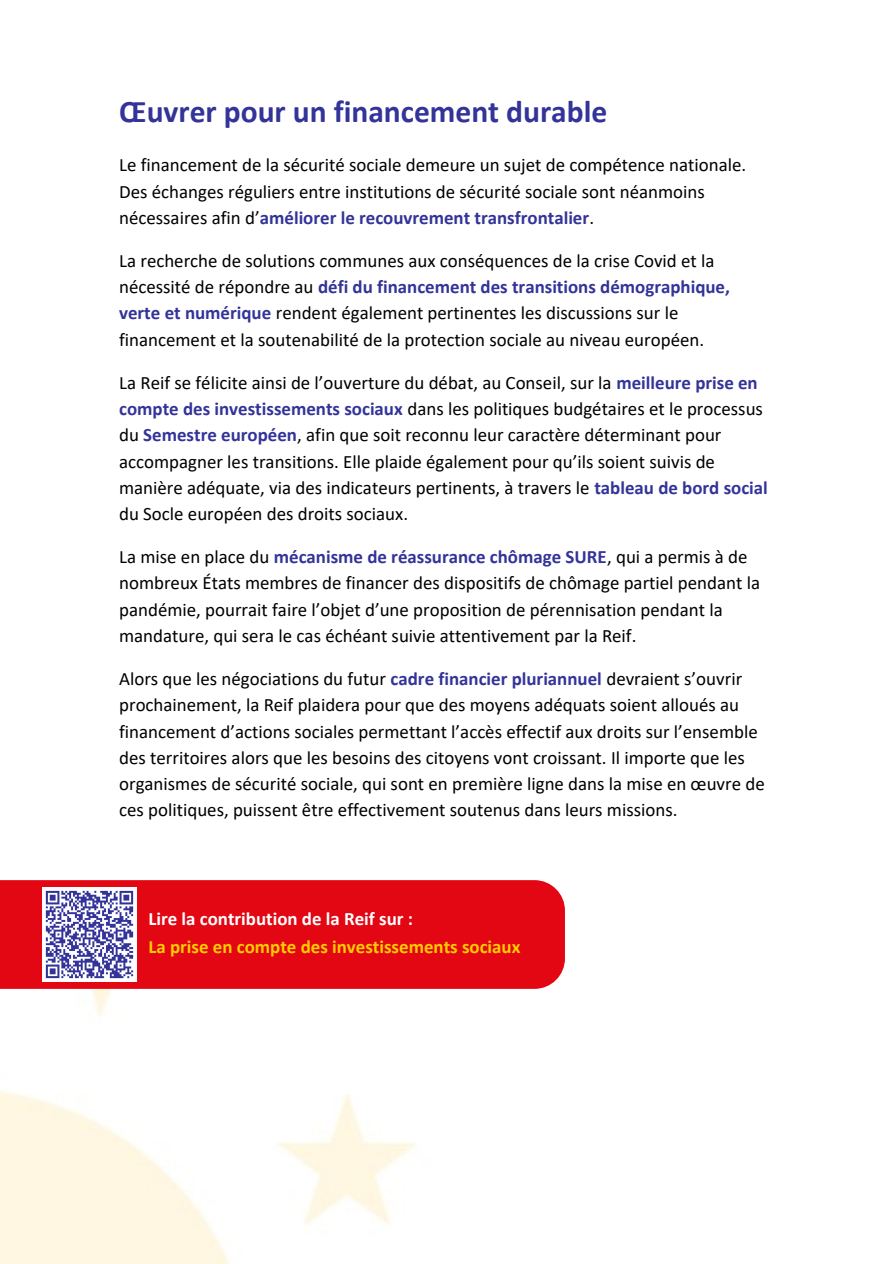
<style>
.page{position:relative;width:894px;height:1264px;background:#fff}
.page>*{position:absolute;margin:0;border:0;box-sizing:border-box;transform-origin:0 0}
.t1{font:700 31.5px "Calibri";color:#339}
.t2{font:18.9px/26.2px "Calibri";color:#000}
.t3{font:700 18.9px "Calibri";color:#fc0}
.t4{font:700 18.9px "Calibri";color:#fff}
.s1{font-weight:700;color:#339}
</style>
<div class="page">
<img style="left:0;top:988px;width:440px;height:275px">
<div style="left:0;top:880px;width:564px;height:108px;background:#e30613"></div>
<img style="left:42px;top:887px;width:95px;height:94px">
<h1 class="t1" style="left:119px;top:98px;width:489px">Œuvrer pour un financement durable</h1>
<p class="t2" style="left:119px;top:153px;width:628px">Le financement de la sécurité sociale demeure un sujet de compétence nationale.<br>Des échanges réguliers entre institutions de sécurité sociale sont néanmoins nécessaires afin d’<span class="s1">améliorer le recouvrement transfrontalier</span>.</p>
<p class="t2" style="left:119px;top:249px;width:612px">La recherche de solutions communes aux conséquences de la crise Covid et la nécessité de répondre au <span class="s1">défi du financement des transitions démographique, verte et numérique</span> rendent également pertinentes les discussions sur le financement et la soutenabilité de la protection sociale au niveau européen.</p>
<p class="t2" style="left:119px;top:371px;width:650px">La Reif se félicite ainsi de l’ouverture du débat, au Conseil, sur la <span class="s1">meilleure prise en compte des investissements sociaux</span> dans les politiques budgétaires et le processus du <span class="s1">Semestre européen</span>, afin que soit reconnu leur caractère déterminant pour accompagner les transitions. Elle plaide également pour qu’ils soient suivis de manière adéquate, via des indicateurs pertinents, à travers le <span class="s1">tableau de bord social </span>du Socle européen des droits sociaux.</p>
<p class="t2" style="left:119px;top:545px;width:642px">La mise en place du <span class="s1">mécanisme de réassurance chômage SURE</span>, qui a permis à de nombreux États membres de financer des dispositifs de chômage partiel pendant la pandémie, pourrait faire l’objet d’une proposition de pérennisation pendant la mandature, qui sera le cas échéant suivie attentivement par la Reif.</p>
<p class="t2" style="left:119px;top:667px;width:647px">Alors que les négociations du futur <span class="s1">cadre financier pluriannuel</span> devraient s’ouvrir prochainement, la Reif plaidera pour que des moyens adéquats soient alloués au financement d’actions sociales permettant l’accès effectif aux droits sur l’ensemble des territoires alors que les besoins des citoyens vont croissant. Il importe que les organismes de sécurité sociale, qui sont en première ligne dans la mise en œuvre de ces politiques, puissent être effectivement soutenus dans leurs missions.</p>
<p class="t4" style="left:148px;top:910px;width:266px">Lire la contribution de la Reif sur :</p>
<p class="t3" style="left:148px;top:939px;width:373px">La prise en compte des investissements sociaux</p>
</div>
